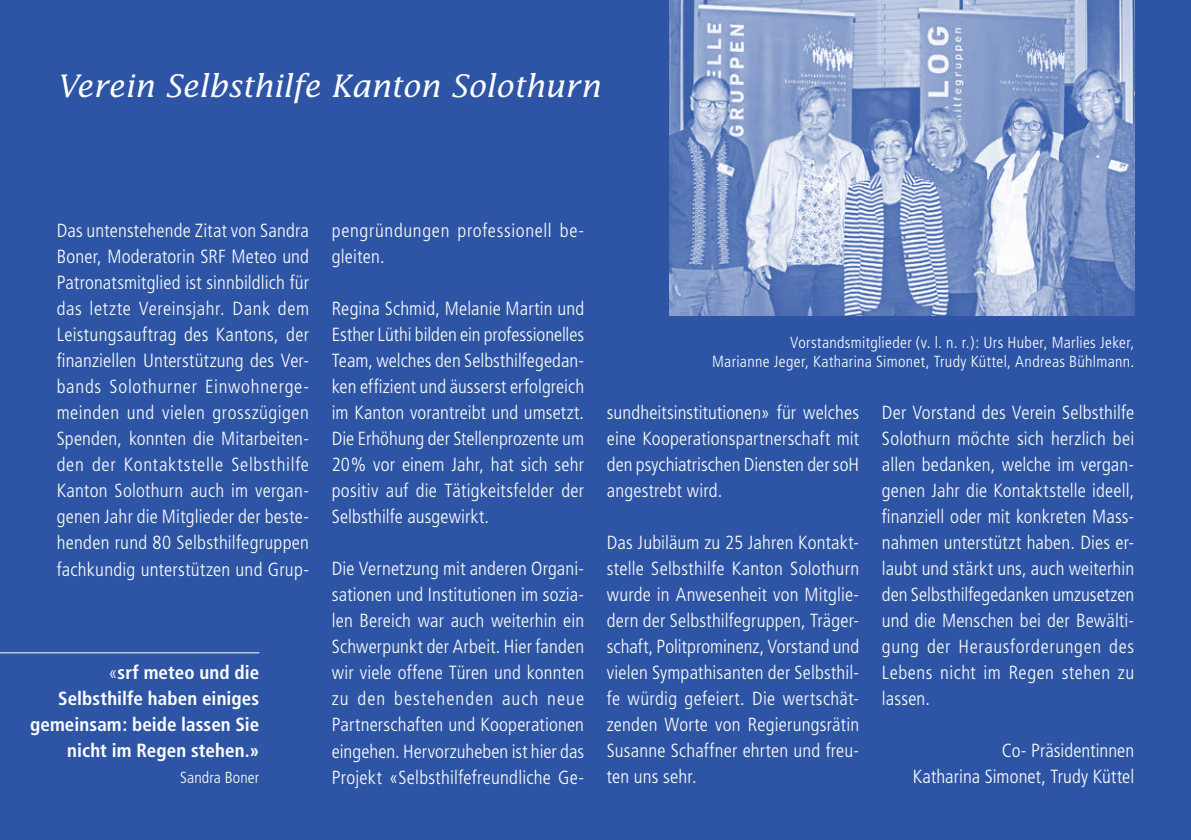
<style>
.page{position:relative;width:1191px;height:840px;background:#fff}
.page>*{position:absolute;margin:0;border:0;box-sizing:border-box;transform-origin:0 0}
.t1{font:italic 31px "Lucida";letter-spacing:-.005em;color:#fff}
.t2{font:300 condensed 19px/26px "Frutiger";letter-spacing:.01em;color:#fff;text-align:justify}
.t3{font:700 condensed 19px/26px "Frutiger";letter-spacing:.005em;color:#fff;text-align:right}
.t4{font:300 condensed 19px/26px "Frutiger";letter-spacing:.035em;color:#fff}
.t5{font:300 condensed 16px/19.2px "Frutiger";letter-spacing:.02em;color:#fff;text-align:right}
.s1{font-weight:300}
</style>
<div class="page">
<div style="left:0;top:0;width:1191px;height:839px;background:#2e55a5"></div>
<img style="left:669px;top:0;width:465px;height:315px">
<hr style="left:0;top:652px;width:259px;height:1px;background:#fff">
<h1 class="t1" style="left:57px;top:67px;width:545px">Verein Selbsthilfe Kanton Solothurn</h1>
<p class="t2" style="left:57px;top:218px;width:254px">Das untenstehende Zitat von Sandra Boner, Moderatorin SRF Meteo und Patronatsmitglied ist sinnbildlich für das letzte Vereinsjahr. Dank dem Leistungsauftrag des Kantons, der finanziellen Unterstützung des Ver&shy;bands Solothurner Einwohnerge&shy;meinden und vielen grosszügigen Spenden, konnten die Mitarbeiten&shy;den der Kontaktstelle Selbsthilfe Kanton Solothurn auch im vergan&shy;genen Jahr die Mitglieder der beste&shy;henden rund 80 Selbsthilfegruppen fachkundig unterstützen und Grup-</p>
<p class="t3" style="left:30px;top:659px;width:231px"><span class="s1">«</span>srf meteo und die<br>Selbsthilfe haben einiges gemeinsam: beide lassen Sie nicht im Regen stehen.»</p>
<p class="t5" style="left:180px;top:768px;width:81px">Sandra Boner</p>
<p class="t4" style="left:332px;top:217px;width:254px">pengründungen professionell be&shy;gleiten.</p>
<p class="t2" style="left:332px;top:295px;width:254px">Regina Schmid, Melanie Martin und Esther Lüthi bilden ein professionelles Team, welches den Selbsthilfegedan&shy;ken effizient und äusserst erfolgreich im Kanton vorantreibt und umsetzt.<br>Die Erhöhung der Stellenprozente um 20% vor einem Jahr, hat sich sehr positiv auf die Tätigkeitsfelder der Selbsthilfe ausgewirkt.</p>
<p class="t2" style="left:332px;top:555px;width:254px">Die Vernetzung mit anderen Organi&shy;sationen und Institutionen im sozia&shy;len Bereich war auch weiterhin ein Schwerpunkt der Arbeit. Hier fanden wir viele offene Türen und konnten zu den bestehenden auch neue Partnerschaften und Kooperationen eingehen. Hervorzuheben ist hier das Projekt «Selbsthilfefreundliche Ge-</p>
<p class="t5" style="left:712px;top:332px;width:423px">Vorstandsmitglieder (v. l. n. r.): Urs Huber, Marlies Jeker,<br>Marianne Jeger, Katharina Simonet, Trudy Küttel, Andreas Bühlmann.</p>
<p class="t2" style="left:607px;top:399px;width:254px">sundheitsinstitutionen» für welches eine Kooperationspartnerschaft mit den psychiatrischen Diensten der soH angestrebt wird.</p>
<p class="t2" style="left:607px;top:529px;width:254px">Das Jubiläum zu 25 Jahren Kontakt&shy;stelle Selbsthilfe Kanton Solothurn wurde in Anwesenheit von Mitglie&shy;dern der Selbsthilfegruppen, Träger&shy;schaft, Politprominenz, Vorstand und vielen Sympathisanten der Selbsthil&shy;fe würdig gefeiert. Die wertschät&shy;zenden Worte von Regierungsrätin Susanne Schaffner ehrten und freu&shy;ten uns sehr.</p>
<p class="t2" style="left:882px;top:399px;width:254px">Der Vorstand des Verein Selbsthilfe Solothurn möchte sich herzlich bei allen bedanken, welche im vergan&shy;genen Jahr die Kontaktstelle ideell, finanziell oder mit konkreten Mass&shy;nahmen unterstützt haben. Dies er&shy;laubt und stärkt uns, auch weiterhin den Selbsthilfegedanken umzusetzen und die Menschen bei der Bewälti&shy;gung der Herausforderungen des Lebens nicht im Regen stehen zu lassen.</p>
<p class="t2" style="left:913px;top:737px;width:223px;text-align:right">Co- Präsidentinnen<br>Katharina Simonet, Trudy Küttel</p>
</div>
